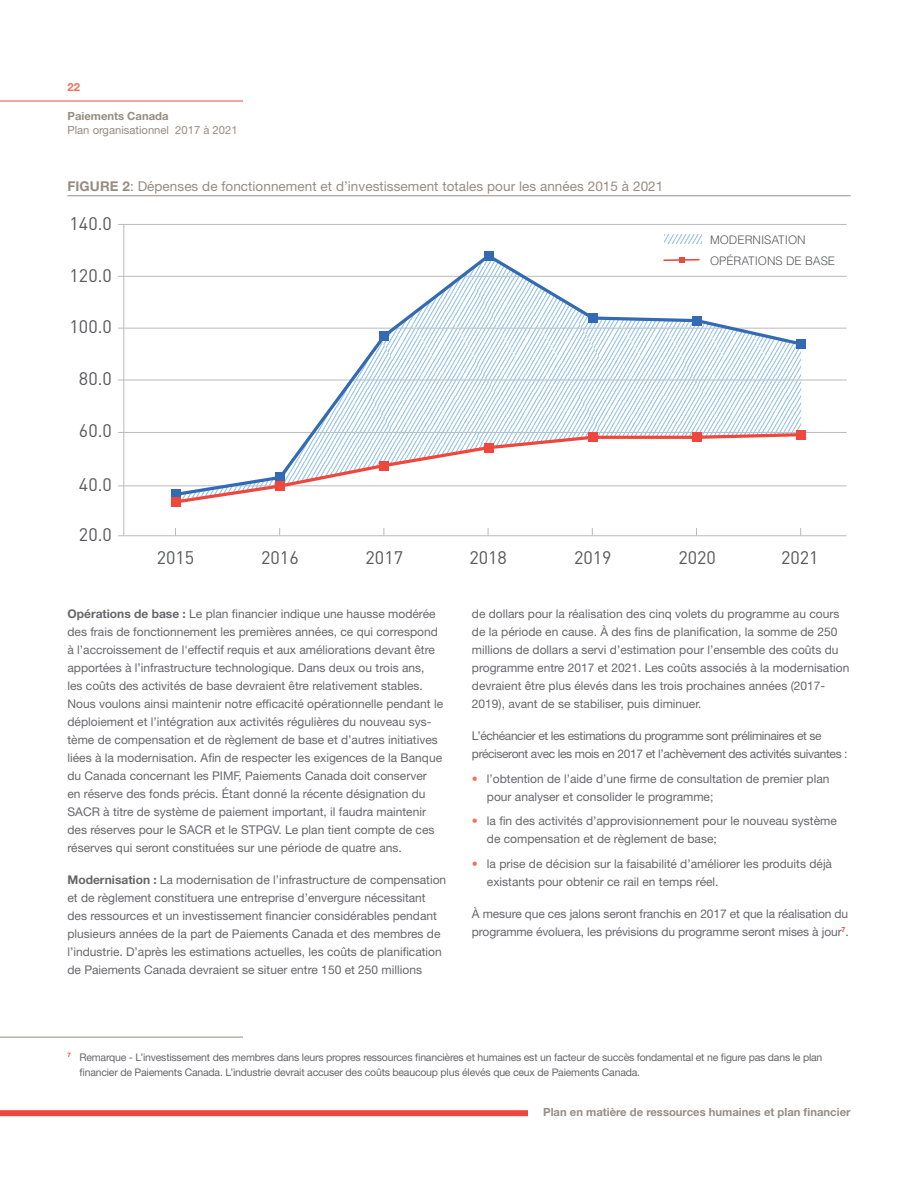
<style>
.page{position:relative;width:918px;height:1188px;background:#fff}
.page>*{position:absolute;margin:0;border:0;box-sizing:border-box;transform-origin:0 0}
.t1{font:18px "DIN";color:#57585a}
.t2{font:13.5px "Helvetica Neue LT Std";letter-spacing:.005em;color:#978c83}
.t3{font:12px/18px "Helvetica Neue LT Std";color:#67676b}
.t4{font:12px/18px "Helvetica Neue LT Std";letter-spacing:-.03em;color:#67676b}
.t5{font:300 11.7px/20.7px "Helvetica LT Std";color:#57585a}
.t6{font:700 11.25px "Helvetica Neue LT Std";color:#978c83}
.t7{font:11.25px "Helvetica Neue LT Std";color:#978c83}
.t8{font:700 11.25px "Helvetica Neue LT Std";color:#f2705a}
.t9{font:10.5px/15px "Helvetica Neue LT Std";letter-spacing:-.02em;color:#67676b}
.s1{font-weight:700}
.s2{font-weight:900;color:#f2705a}
</style>
<div class="page">
<hr style="left:0;top:101px;width:243px;height:1px;background:#ef473c">
<div style="left:0;top:1110px;width:528px;height:6px;background:#ef473c"></div>
<hr style="left:68px;top:196px;width:783px;height:1px;background:#978c83">
<hr style="left:118px;top:486px;width:729px;height:1px;background:#babbbe">
<hr style="left:118px;top:535px;width:729px;height:1px;background:#babbbe">
<hr style="left:118px;top:432px;width:729px;height:1px;background:#babbbe">
<hr style="left:118px;top:380px;width:729px;height:1px;background:#babbbe">
<hr style="left:118px;top:328px;width:729px;height:1px;background:#babbbe">
<hr style="left:118px;top:276px;width:729px;height:1px;background:#babbbe">
<hr style="left:118px;top:224px;width:729px;height:1px;background:#babbbe">
<div style="left:171px;top:490px;width:10px;height:9px;background:#336ab3"></div>
<div style="left:796px;top:339px;width:10px;height:10px;background:#336ab3"></div>
<div style="left:171px;top:497px;width:10px;height:10px;background:#ef473c"></div>
<div style="left:796px;top:430px;width:10px;height:10px;background:#ef473c"></div>
<hr style="left:124px;top:224px;width:1px;height:312px;background:#babbbe">
<svg style="left:172px;top:251px;width:633px;height:252px"></svg>
<svg style="left:664px;top:235px;width:37px;height:9px"></svg>
<hr style="left:0;top:1037px;width:243px;height:1px;background:#978c83">
<p class="t8" style="left:68px;top:80px;width:14px">22</p>
<p class="t6" style="left:68px;top:109px;width:103px">Paiements Canada</p>
<p class="t7" style="left:68px;top:123px;width:172px">Plan organisationnel 2017 à 2021</p>
<p class="t2" style="left:68px;top:178px;width:597px"><span class="s1">FIGURE 2</span>: Dépenses de fonctionnement et d’investissement totales pour les années 2015 à 2021</p>
<h1 class="t1" style="left:70px;top:212px;width:44px">140.0</h1>
<h1 class="t1" style="left:70px;top:264px;width:44px">120.0</h1>
<h1 class="t1" style="left:70px;top:315px;width:44px">100.0</h1>
<h1 class="t1" style="left:79px;top:367px;width:35px">80.0</h1>
<h1 class="t1" style="left:79px;top:420px;width:35px">60.0</h1>
<h1 class="t1" style="left:79px;top:473px;width:35px">40.0</h1>
<h1 class="t1" style="left:79px;top:523px;width:35px">20.0</h1>
<p class="t5" style="left:710px;top:229px;width:127px">MODERNISATION<br>OPÉRATIONS DE BASE</p>
<h1 class="t1" style="left:157px;top:547px;width:39px">2015</h1>
<h1 class="t1" style="left:261px;top:547px;width:39px">2016</h1>
<h1 class="t1" style="left:366px;top:547px;width:39px">2017</h1>
<h1 class="t1" style="left:469px;top:547px;width:39px">2018</h1>
<h1 class="t1" style="left:574px;top:546px;width:39px">2019</h1>
<h1 class="t1" style="left:678px;top:547px;width:39px">2020</h1>
<h1 class="t1" style="left:781px;top:547px;width:39px">2021</h1>
<p class="t3" style="left:68px;top:605px;width:377px"><span class="s1">Opérations de base :</span> Le plan financier indique une hausse modérée des frais de fonctionnement les premières années, ce qui correspond à l’accroissement de l'effectif requis et aux améliorations devant être apportées à l’infrastructure technologique. Dans deux ou trois ans,<br>les coûts des activités de base devraient être relativement stables.<br>Nous voulons ainsi maintenir notre efficacité opérationnelle pendant le déploiement et l’intégration aux activités régulières du nouveau sys&shy;tème de compensation et de règlement de base et d’autres initiatives liées à la modernisation. Afin de respecter les exigences de la Banque du Canada concernant les PIMF, Paiements Canada doit conserver<br>en réserve des fonds précis. Étant donné la récente désignation du SACR à titre de système de paiement important, il faudra maintenir des réserves pour le SACR et le STPGV. Le plan tient compte de ces réserves qui seront constituées sur une période de quatre ans.</p>
<p class="t3" style="left:68px;top:870px;width:380px"><span class="s1">Modernisation :</span> La modernisation de l’infrastructure de compensation et de règlement constituera une entreprise d’envergure nécessitant des ressources et un investissement financier considérables pendant plusieurs années de la part de Paiements Canada et des membres de l’industrie. D’après les estimations actuelles, les coûts de planification de Paiements Canada devraient se situer entre 150 et 250 millions</p>
<p class="t3" style="left:472px;top:605px;width:379px">de dollars pour la réalisation des cinq volets du programme au cours de la période en cause. À des fins de planification, la somme de 250 millions de dollars a servi d’estimation pour l’ensemble des coûts du programme entre 2017 et 2021. Les coûts associés à la modernisation devraient être plus élevés dans les trois prochaines années (2017- 2019), avant de se stabiliser, puis diminuer.</p>
<p class="t4" style="left:472px;top:726px;width:377px">L’échéancier et les estimations du programme sont préliminaires et se préciseront avec les mois en 2017 et l’achèvement des activités suivantes :</p>
<p class="t3" style="left:487px;top:769px;width:344px;text-indent:-15px"><span class="s2">•</span> l’obtention de l’aide d’une firme de consultation de premier plan pour analyser et consolider le programme;</p>
<p class="t3" style="left:487px;top:812px;width:351px;text-indent:-15px"><span class="s2">•</span> la fin des activités d’approvisionnement pour le nouveau système de compensation et de règlement de base;</p>
<p class="t3" style="left:487px;top:855px;width:347px;text-indent:-15px"><span class="s2">•</span> la prise de décision sur la faisabilité d’améliorer les produits déjà existants pour obtenir ce rail en temps réel.</p>
<p class="t3" style="left:472px;top:904px;width:378px">À mesure que ces jalons seront franchis en 2017 et que la réalisation du programme évoluera, les prévisions du programme seront mises à jour<sup>7</sup>.</p>
<p class="t9" style="left:80px;top:1049px;width:744px;text-indent:-12px"><sup>7</sup> Remarque - L’investissement des membres dans leurs propres ressources financières et humaines est un facteur de succès fondamental et ne figure pas dans le plan financier de Paiements Canada. L’industrie devrait accuser des coûts beaucoup plus élevés que ceux de Paiements Canada.</p>
<p class="t6" style="left:543px;top:1105px;width:309px">Plan en matière de ressources humaines et plan financier</p>
</div>
